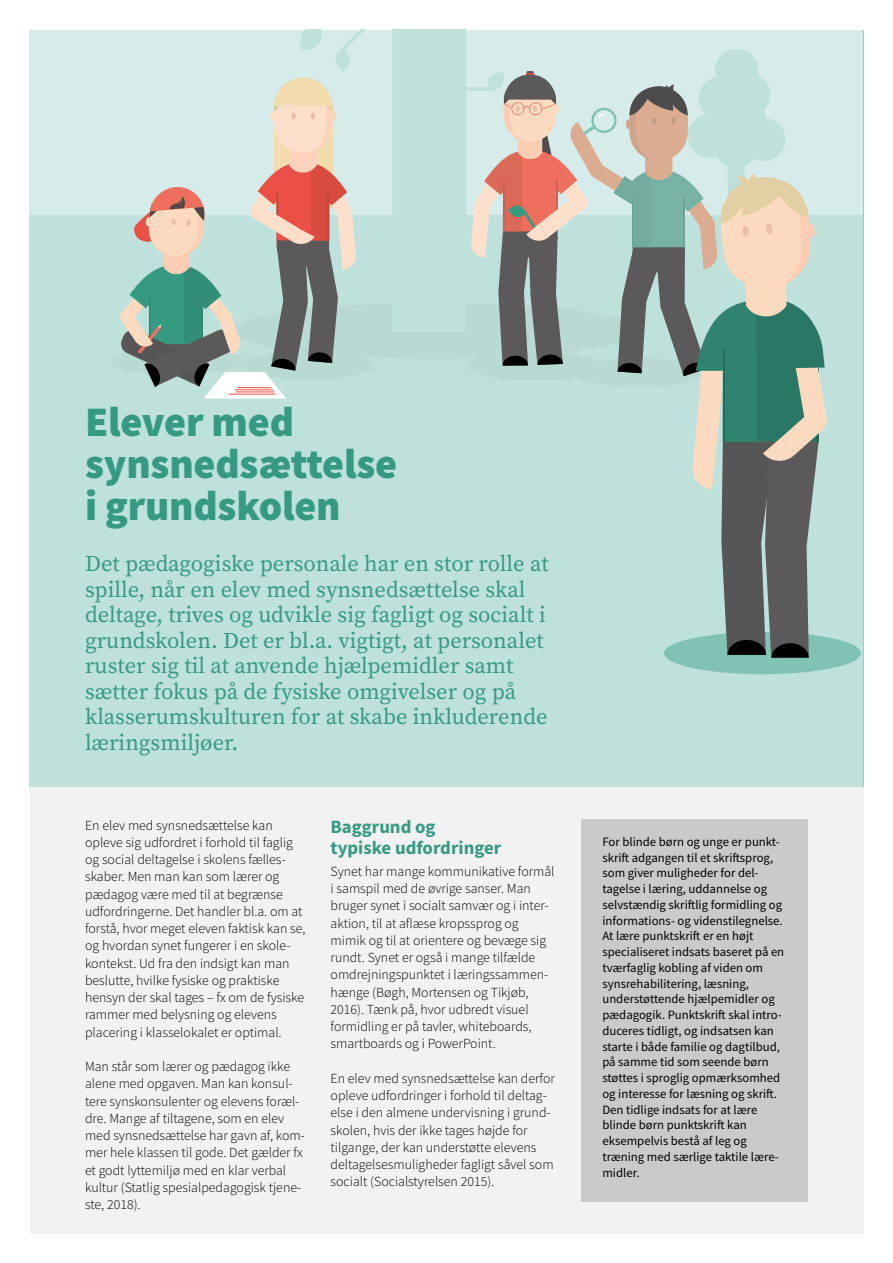
<style>
.page{position:relative;width:893px;height:1263px;background:#fff}
.page>*{position:absolute;margin:0;border:0;box-sizing:border-box;transform-origin:0 0}
.t1{font:900 42px/42px "Source Sans Pro";letter-spacing:-.005em;color:#369a83}
.H1_Manchet{font:22.5px/25.5px "Source Serif Pro";color:#369a83}
.t2{font:700 18.75px/21px "Source Sans Pro";color:#369a83}
.p_Brødtekst{font:300 13.8px/17.2px "Source Sans Pro";color:#000}
.Boks_tekst{font:12.75px/15.8px "Source Sans Pro";color:#000}
</style>
<div class="page">
<div style="left:30px;top:30px;width:833px;height:1203px;background:#f2f2f2"></div>
<div style="left:30px;top:30px;width:833px;height:757px;background:#bfe1db"></div>
<div style="left:30px;top:30px;width:833px;height:184px;background:#d5eceb"></div>
<div style="left:233px;top:303px;width:406px;height:56px;background:#b9d9d3;border-radius:50%"></div>
<div style="left:241px;top:351px;width:133px;height:28px;background:#b9d9d3;border-radius:50%"></div>
<div style="left:664px;top:632px;width:197px;height:42px;background:#80c2b3;border-radius:50%"></div>
<svg style="left:300px;top:30px;width:22px;height:20px"></svg>
<svg style="left:335px;top:30px;width:30px;height:42px"></svg>
<svg style="left:392px;top:30px;width:448px;height:628px"></svg>
<svg style="left:110px;top:78px;width:247px;height:321px"></svg>
<div style="left:581px;top:819px;width:227px;height:383px;background:#cacaca"></div>
<h1 class="t1" style="left:85px;top:400px;width:314px">Elever med synsnedsættelse i grundskolen</h1>
<h1 class="H1_Manchet" style="left:85px;top:551px;width:465px">Det pædagogiske personale har en stor rolle at spille, når en elev med synsnedsættelse skal deltage, trives og udvikle sig fagligt og socialt i grundskolen. Det er bl.a. vigtigt, at personalet ruster sig til at anvende hjælpemidler samt sætter fokus på de fysiske omgivelser og på klasserumskulturen for at skabe inkluderende læringsmiljøer.</h1>
<p class="p_Brødtekst" style="left:85px;top:816px;width:222px">En elev med synsnedsættelse kan opleve sig udfordret i forhold til faglig og social deltagelse i skolens fælles&shy;skaber. Men man kan som lærer og pædagog være med til at begrænse udfordringerne. Det handler bl.a. om at forstå, hvor meget eleven faktisk kan se, og hvordan synet fungerer i en skole&shy;kontekst. Ud fra den indsigt kan man beslutte, hvilke fysiske og praktiske hensyn der skal tages – fx om de fysiske rammer med belysning og elevens placering i klasselokalet er optimal.</p>
<p class="p_Brødtekst" style="left:85px;top:1058px;width:221px">Man står som lærer og pædagog ikke alene med opgaven. Man kan konsul&shy;tere synskonsulenter og elevens foræl&shy;dre. Mange af tiltagene, som en elev med synsnedsættelse har gavn af, kom&shy;mer hele klassen til gode. Det gælder fx et godt lyttemiljø med en klar verbal kultur (Statlig spesialpedagogisk tjene&shy;ste, 2018).</p>
<h2 class="t2" style="left:331px;top:816px;width:172px">Baggrund og<br>typiske udfordringer</h2>
<p class="p_Brødtekst" style="left:331px;top:863px;width:225px">Synet har mange kommunikative formål i samspil med de øvrige sanser. Man bruger synet i socialt samvær og i inter&shy;aktion, til at aflæse kropssprog og mimik og til at orientere og bevæge sig rundt. Synet er også i mange tilfælde omdrejningspunktet i læringssammen&shy;hænge (Bøgh, Mortensen og Tikjøb, 2016). Tænk på, hvor udbredt visuel formidling er på tavler, whiteboards, smartboards og i PowerPoint.</p>
<p class="p_Brødtekst" style="left:331px;top:1070px;width:226px">En elev med synsnedsættelse kan derfor opleve udfordringer i forhold til deltag&shy;else i den almene undervisning i grund&shy;skolen, hvis der ikke tages højde for tilgange, der kan understøtte elevens deltagelsesmuligheder fagligt såvel som socialt (Socialstyrelsen 2015).</p>
<p class="Boks_tekst" style="left:602px;top:834px;width:183px">For blinde børn og unge er punkt&shy;skrift adgangen til et skriftsprog, som giver muligheder for del&shy;tagelse i læring, uddannelse og selvstændig skriftlig formidling og informations- og videnstilegnelse.<br>At lære punktskrift er en højt specialiseret indsats baseret på en tværfaglig kobling af viden om synsrehabilitering, læsning, understøttende hjælpemidler og pædagogik. Punktskrift skal intro&shy;duceres tidligt, og indsatsen kan starte i både familie og dagtilbud, på samme tid som seende børn støttes i sproglig opmærksomhed og interesse for læsning og skrift.<br>Den tidlige indsats for at lære blinde børn punktskrift kan eksempelvis bestå af leg og træning med særlige taktile lære&shy;midler.</p>
</div>
